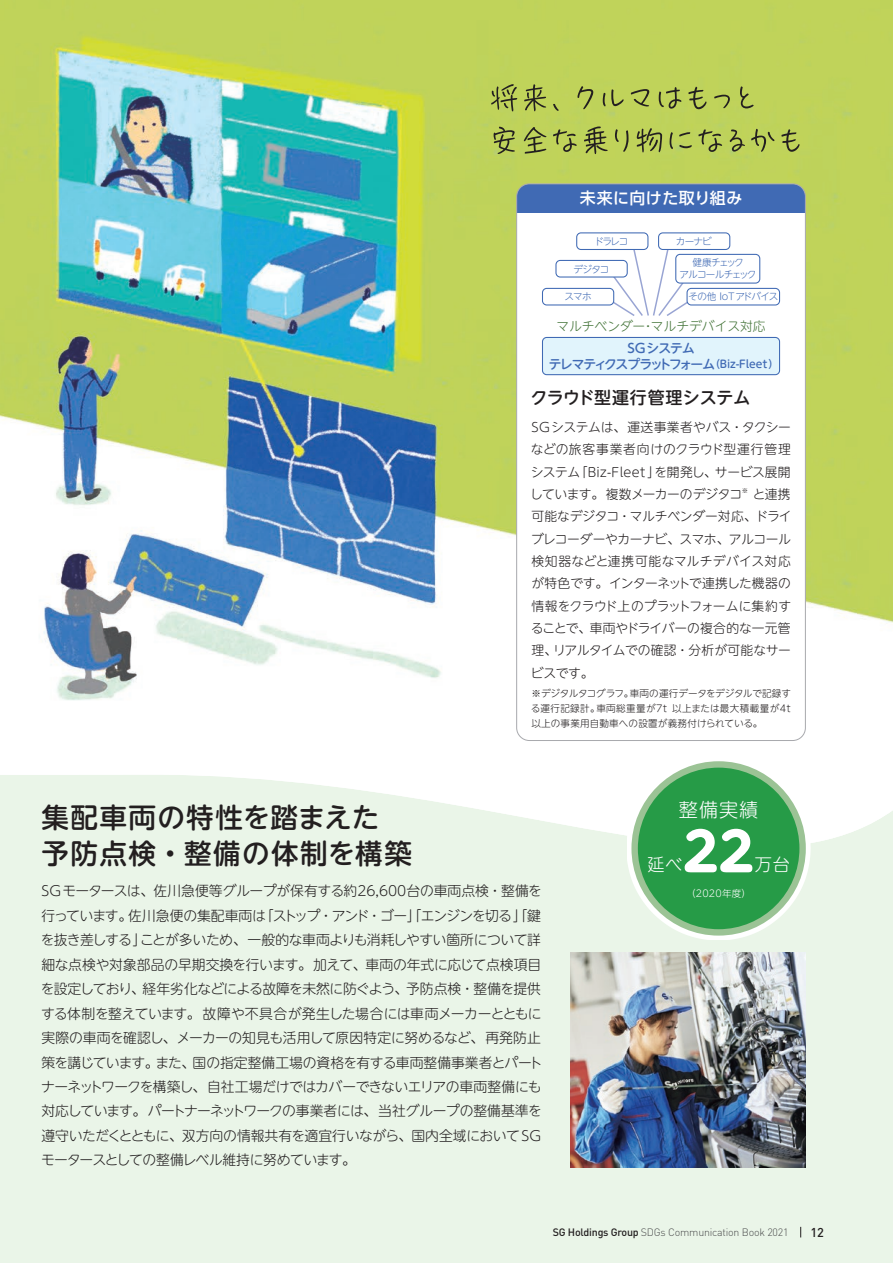
<style>
.page{position:relative;width:893px;height:1263px;background:#eaf5e8}
.page>*{position:absolute;margin:0;border:0;box-sizing:border-box;transform-origin:0 0}
.t1{font:700 53.1px "UD Shin M Go Pro";color:#fff}
.t2{font:500 27.6px/36.2px "UD Shin M Go Pro";letter-spacing:.045em;color:#231f20}
.t3{font:300 19.2px "UD Shin M Go Pro";color:#fff}
.t4{font:300 17.1px "UD Shin M Go Pro";color:#fff}
.t5{font:500 16.95px "UD Shin M Go Pro";letter-spacing:-.005em;color:#231f20}
.t6{font:500 15.9px "UD Shin Go Pro";letter-spacing:.03em;color:#fff}
.t7{font:300 13.8px/24.5px "UD Shin M Go Pro";letter-spacing:-.03em;color:#231f20;text-align:justify}
.t8{font:300 12.75px/22.4px "UD Shin M Go Pro";letter-spacing:-.005em;color:#231f20;text-align:justify}
.t9{font:500 12.75px/15.9px "UD Shin M Go Pro";letter-spacing:-.08em;color:#406ab4;text-align:center}
.t10{font:300 12.75px "UD Shin M Go Pro";color:#46763b}
.t11{font:500 12.75px "DIN Pro";color:#231f20}
.t12{font:300 10.65px "DIN Pro";letter-spacing:-.02em;color:#4b4c4d}
.t13{font:300 9.6px/14.9px "UD Shin M Go Pro";letter-spacing:.025em;color:#231f20;text-align:justify}
.t14{font:300 9.6px/12.8px "UD Shin M Go Pro";letter-spacing:-.085em;color:#406ab4;text-align:center}
.t15{font:300 9.6px "UD Shin M Go Pro";letter-spacing:-.05em;color:#406ab4}
.t16{font:300 9.6px "UD Shin M Go Pro";letter-spacing:.02em;color:#fff}
.s1{font-size:10.65px}
.s2{font-weight:500;color:#231f20}
</style>
<div class="page">
<img style="left:0;top:0;width:893px;height:849px">
<svg style="left:494px;top:126px;width:305px;height:28px;background:#a5b451"></svg>
<svg style="left:491px;top:84px;width:263px;height:27px;background:#aaba52"></svg>
<svg style="left:627px;top:757px;width:183px;height:183px;fill:#fff"></svg>
<div style="left:635px;top:764px;width:168px;height:168px;background:#269b47;border-radius:50%"></div>
<div style="left:631px;top:761px;width:175px;height:174px;border:6px solid #9bc395;border-radius:50%"></div>
<img style="left:571px;top:952px;width:235px;height:215px">
<div style="left:517px;top:184px;width:288px;height:556px;background:#fff;border-radius:13px"></div>
<div style="left:517px;top:184px;width:288px;height:28px;background:#406ab4"></div>
<div style="left:516px;top:184px;width:290px;height:557px;border:1px solid #a8a9ad;border-radius:13px"></div>
<div style="left:542px;top:337px;width:237px;height:38px;background:#e1f4fc;border-radius:4px"></div>
<div style="left:542px;top:337px;width:238px;height:38px;border:1px solid #406ab4;border-radius:4px"></div>
<svg style="left:611px;top:248px;width:79px;height:68px"></svg>
<div style="left:542px;top:288px;width:72px;height:17px;background:#fff;border-radius:4px"></div>
<div style="left:542px;top:288px;width:72px;height:17px;border:1px solid #406ab4;border-radius:4px"></div>
<div style="left:556px;top:260px;width:71px;height:17px;background:#fff;border-radius:4px"></div>
<div style="left:555px;top:260px;width:73px;height:18px;border:1px solid #406ab4;border-radius:4px"></div>
<div style="left:676px;top:254px;width:84px;height:29px;background:#fff;border-radius:4px"></div>
<div style="left:675px;top:254px;width:85px;height:30px;border:1px solid #406ab4;border-radius:4px"></div>
<div style="left:687px;top:288px;width:92px;height:17px;background:#fff;border-radius:4px"></div>
<div style="left:686px;top:288px;width:94px;height:17px;border:1px solid #406ab4;border-radius:4px"></div>
<div style="left:658px;top:232px;width:72px;height:18px;border:1px solid #406ab4;border-radius:4px"></div>
<div style="left:576px;top:232px;width:72px;height:18px;border:1px solid #406ab4;border-radius:4px"></div>
<p class="t6" style="left:580px;top:185px;width:164px">未来に向けた取り組み</p>
<p class="t14" style="left:594px;top:234px;width:36px">ドラレコ</p>
<p class="t14" style="left:676px;top:234px;width:37px">カーナビ</p>
<p class="t14" style="left:573px;top:262px;width:37px">デジタコ</p>
<p class="t14" style="left:680px;top:255px;width:78px">健康チェック<br>アルコールチェック</p>
<p class="t15" style="left:688px;top:289px;width:92px">その他 IoTアドバイス</p>
<p class="t14" style="left:564px;top:290px;width:29px">スマホ</p>
<p class="t10" style="left:556px;top:315px;width:211px">マルチベンダー・マルチデバイス対応</p>
<p class="t9" style="left:549px;top:339px;width:231px">SGシステム<br>テレマティクスプラットフォーム<span class="s1">（Biz-Fleet）</span></p>
<p class="t5" style="left:530px;top:384px;width:222px">クラウド型運行管理システム</p>
<p class="t8" style="left:530px;top:415px;width:263px">SGシステムは、運送事業者やバス・タクシーなどの旅客事業者向けのクラウド型運行管理システム「Biz-Fleet 」を開発し、サービス展開しています。複数メーカーのデジタコ<sup>※</sup> と連携可能なデジタコ・マルチベンダー対応、ドライブレコーダーやカーナビ、スマホ、アルコール検知器などと連携可能なマルチデバイス対応が特色です。インターネットで連携した機器の情報をクラウド上のプラットフォームに集約することで、車両やドライバーの複合的な一元管理、リアルタイムでの確認・分析が可能なサービスです。</p>
<p class="t13" style="left:531px;top:685px;width:262px">※デジタルタコグラフ。車両の運行データをデジタルで記録する運行記録計。車両総重量が7t 以上または最大積載量が4t以上の事業用自動車への設置が義務付けられている。</p>
<h2 class="t2" style="left:41px;top:798px;width:372px">集配車両の特性を踏まえた予防点検・整備の体制を構築</h2>
<p class="t7" style="left:41px;top:878px;width:503px">SGモータースは、佐川急便等グループが保有する約26,600台の車両点検・整備を行っています。佐川急便の集配車両は「ストップ・アンド・ゴー」「エンジンを切る」「鍵を抜き差しする」ことが多いため、一般的な車両よりも消耗しやすい箇所について詳細な点検や対象部品の早期交換を行います。加えて、車両の年式に応じて点検項目を設定しており、経年劣化などによる故障を未然に防ぐよう、予防点検・整備を提供する体制を整えています。故障や不具合が発生した場合には車両メーカーとともに実際の車両を確認し、メーカーの知見も活用して原因特定に努めるなど、再発防止策を講じています。また、国の指定整備工場の資格を有する車両整備事業者とパートナーネットワークを構築し、自社工場だけではカバーできないエリアの車両整備にも対応しています。パートナーネットワークの事業者には、当社グループの整備基準を遵守いただくとともに、双方向の情報共有を適宜行いながら、国内全域においてSGモータースとしての整備レベル維持に努めています。</p>
<h3 class="t3" style="left:679px;top:794px;width:81px">整備実績</h3>
<p class="t4" style="left:647px;top:851px;width:36px">延べ</p>
<h1 class="t1" style="left:683px;top:809px;width:72px">22</h1>
<p class="t4" style="left:755px;top:851px;width:37px">万台</p>
<p class="t16" style="left:687px;top:885px;width:66px">（2020年度）</p>
<p class="t12" style="left:553px;top:1224px;width:237px"><span class="s2">SG Holdings Group</span> SDGs Communication Book 2021</p>
<p class="t11" style="left:810px;top:1222px;width:15px">12</p>
</div>
